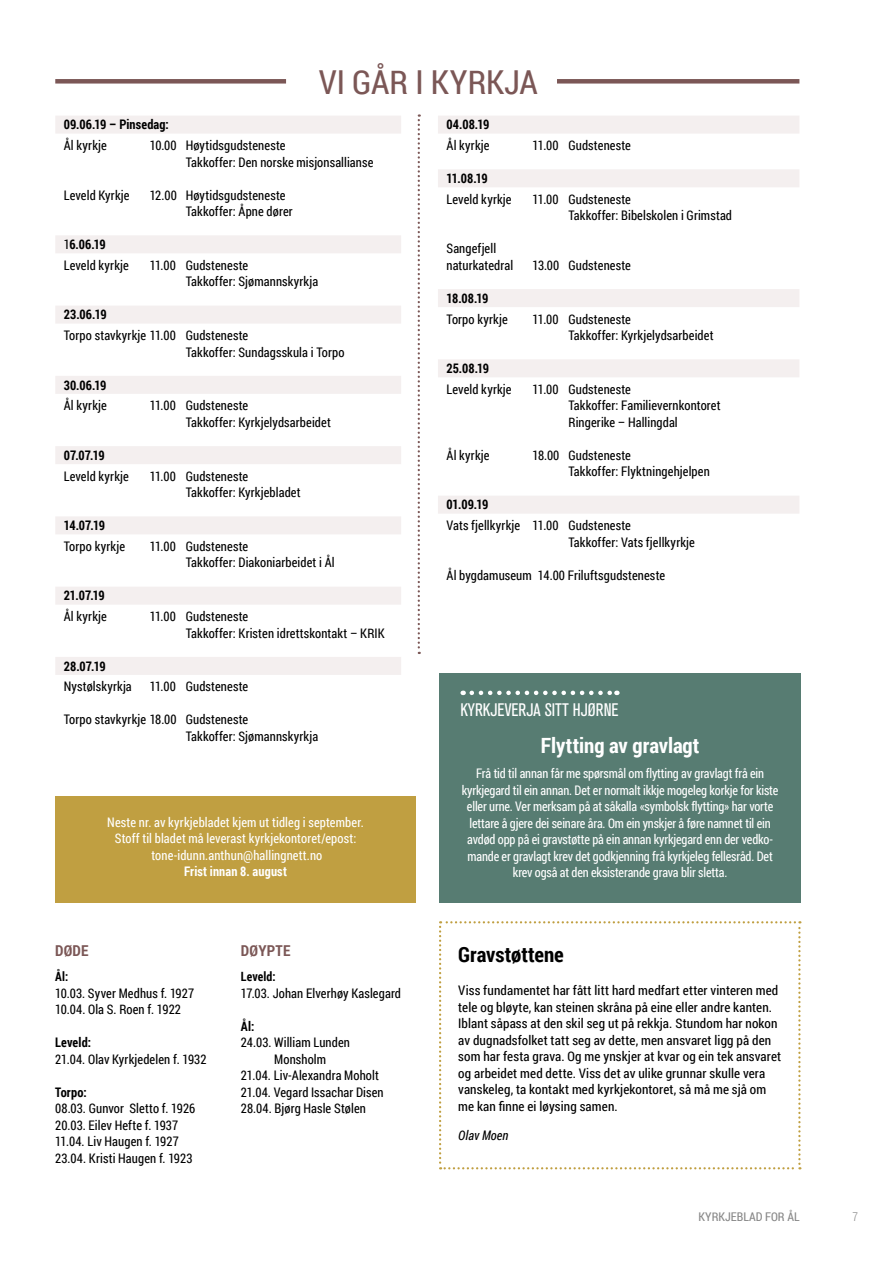
<style>
.page{position:relative;width:893px;height:1263px;background:#fff}
.page>*{position:absolute;margin:0;border:0;box-sizing:border-box;transform-origin:0 0}
.t1{font:33px "Roboto Condensed";letter-spacing:-.005em;color:#7b5756}
.t2{font:700 21px "Roboto Condensed";color:#fff}
.t3{font:700 21px "Roboto Condensed";letter-spacing:-.005em;color:#000}
.t4{font:condensed 18px "Akzidenz Grotesk BE";color:#fff}
.t5{font:700 15px "Roboto Condensed";letter-spacing:.005em;color:#7b5756}
.t6{font:13.2px/16.5px "Roboto Condensed";letter-spacing:.01em;color:#000;scale:.95 1}
.t7{font:13.2px/16.5px "Roboto Condensed";letter-spacing:-.01em;color:#fff;text-align:center;scale:.93 1}
.t8{font:13.2px/16.5px "Roboto Condensed";letter-spacing:.01em;color:#000}
.t9{font:700 13.2px "Roboto Condensed";letter-spacing:.005em;color:#000;scale:.95 1}
.t10{font:13.2px/16.5px "Roboto Condensed";letter-spacing:.01em;color:#fff;text-align:center;scale:.95 1}
.t11{font:700 13.2px "Roboto Condensed";letter-spacing:.015em;color:#fff;scale:.95 1}
.t12{font:italic 13.2px "Roboto Condensed";letter-spacing:.015em;color:#000;scale:.95 1}
.t13{font:700 12.75px "Roboto Condensed";letter-spacing:.01em;color:#000;scale:.95 1}
.t14{font:12px "Roboto Condensed";color:#878787}
.t15{font:300 12px "Roboto Condensed";color:#878787}
.s1{font-weight:700}
</style>
<div class="page">
<svg style="left:418px;top:114px;width:2px;height:540px"></svg>
<svg style="left:439px;top:921px;width:361px;height:248px"></svg>
<div style="left:55px;top:79px;width:231px;height:5px;background:#7b5756"></div>
<div style="left:557px;top:79px;width:242px;height:5px;background:#7b5756"></div>
<div style="left:439px;top:673px;width:362px;height:230px;background:#577c72"></div>
<svg style="left:472px;top:691px;width:145px;height:4px"></svg>
<div style="left:55px;top:796px;width:361px;height:107px;background:#c09f41"></div>
<div style="left:438px;top:116px;width:361px;height:18px;background:#f4efef"></div>
<div style="left:438px;top:169px;width:361px;height:18px;background:#f4efef"></div>
<div style="left:438px;top:289px;width:361px;height:18px;background:#f4efef"></div>
<div style="left:438px;top:359px;width:361px;height:18px;background:#f4efef"></div>
<div style="left:438px;top:496px;width:361px;height:18px;background:#f4efef"></div>
<div style="left:55px;top:116px;width:346px;height:18px;background:#f4efef"></div>
<div style="left:55px;top:235px;width:346px;height:18px;background:#f4efef"></div>
<div style="left:55px;top:306px;width:346px;height:18px;background:#f4efef"></div>
<div style="left:55px;top:376px;width:346px;height:18px;background:#f4efef"></div>
<div style="left:55px;top:446px;width:346px;height:18px;background:#f4efef"></div>
<div style="left:55px;top:516px;width:346px;height:18px;background:#f4efef"></div>
<div style="left:55px;top:587px;width:346px;height:18px;background:#f4efef"></div>
<div style="left:55px;top:657px;width:346px;height:18px;background:#f4efef"></div>
<h1 class="t1" style="left:319px;top:59px;width:220px">VI GÅR I KYRKJA</h1>
<p class="t9" style="left:64px;top:115px;width:112px">09.06.19 – Pinsedag:</p>
<p class="t6" style="left:64px;top:137px;width:47px">Ål kyrkje</p>
<p class="t6" style="left:186px;top:137px;width:199px;text-indent:-36px">10.00 Høytidsgudsteneste<br>Takkoffer: Den norske misjonsallianse</p>
<p class="t6" style="left:64px;top:186px;width:71px">Leveld Kyrkje</p>
<p class="t6" style="left:186px;top:186px;width:114px;text-indent:-36px">12.00 Høytidsgudsteneste<br>Takkoffer: Åpne dører</p>
<p class="t6" style="left:64px;top:234px;width:70px;line-height:20.7px">1<span class="s1">6.06.19<br></span>Leveld kyrkje</p>
<p class="t6" style="left:186px;top:256px;width:141px;text-indent:-36px">11.00 Gudsteneste<br>Takkoffer: Sjømannskyrkja</p>
<p class="t9" style="left:64px;top:305px;width:47px">23.06.19</p>
<p class="t6" style="left:186px;top:327px;width:169px;text-indent:-122px">Torpo stavkyrkje 11.00 Gudsteneste<br>Takkoffer: Sundagsskula i Torpo</p>
<p class="t9" style="left:64px;top:376px;width:46px">30.06.19</p>
<p class="t6" style="left:64px;top:397px;width:47px">Ål kyrkje</p>
<p class="t6" style="left:186px;top:397px;width:154px;text-indent:-36px">11.00 Gudsteneste<br>Takkoffer: Kyrkjelydsarbeidet</p>
<p class="t9" style="left:64px;top:446px;width:45px">07.07.19</p>
<p class="t6" style="left:64px;top:467px;width:70px">Leveld kyrkje</p>
<p class="t6" style="left:186px;top:467px;width:122px;text-indent:-36px">11.00 Gudsteneste<br>Takkoffer: Kyrkjebladet</p>
<p class="t9" style="left:64px;top:516px;width:45px">14.07.19</p>
<p class="t6" style="left:64px;top:537px;width:66px">Torpo kyrkje</p>
<p class="t6" style="left:186px;top:537px;width:158px;text-indent:-36px">11.00 Gudsteneste<br>Takkoffer: Diakoniarbeidet i Ål</p>
<p class="t9" style="left:64px;top:586px;width:45px">21.07.19</p>
<p class="t6" style="left:64px;top:608px;width:47px">Ål kyrkje</p>
<p class="t6" style="left:186px;top:608px;width:211px;text-indent:-36px">11.00 Gudsteneste<br>Takkoffer: Kristen idrettskontakt – KRIK</p>
<p class="t9" style="left:64px;top:657px;width:46px">28.07.19</p>
<p class="t6" style="left:64px;top:678px;width:73px">Nystølskyrkja</p>
<p class="t6" style="left:150px;top:678px;width:105px">11.00 Gudsteneste</p>
<p class="t6" style="left:186px;top:711px;width:141px;text-indent:-122px">Torpo stavkyrkje 18.00 Gudsteneste<br>Takkoffer: Sjømannskyrkja</p>
<p class="t10" style="left:107px;top:813px;width:272px">Neste nr. av kyrkjebladet kjem ut tidleg i september.<br>Stoff til bladet må leverast kyrkjekontoret/epost: tone-idunn.anthun@hallingnett.no</p>
<p class="t11" style="left:184px;top:862px;width:110px">Frist innan 8. august</p>
<p class="t5" style="left:55px;top:940px;width:35px">DØDE</p>
<p class="t13" style="left:55px;top:968px;width:15px">Ål:</p>
<p class="t6" style="left:55px;top:984px;width:148px">10.03. Syver Medhus f. 1927<br>10.04. Ola S. Roen f. 1922</p>
<p class="t9" style="left:55px;top:1033px;width:39px">Leveld:</p>
<p class="t6" style="left:55px;top:1050px;width:161px">21.04. Olav Kyrkjedelen f. 1932</p>
<p class="t9" style="left:55px;top:1083px;width:35px">Torpo:</p>
<p class="t6" style="left:55px;top:1100px;width:149px">08.03. Gunvor Sletto f. 1926<br>20.03. Eilev Hefte f. 1937<br>11.04. Liv Haugen f. 1927<br>23.04. Kristi Haugen f. 1923</p>
<p class="t5" style="left:241px;top:940px;width:51px">DØYPTE</p>
<p class="t13" style="left:241px;top:968px;width:38px">Leveld:</p>
<p class="t6" style="left:241px;top:984px;width:170px">17.03. Johan Elverhøy Kaslegard</p>
<p class="t9" style="left:241px;top:1017px;width:16px">Ål:</p>
<p class="t6" style="left:241px;top:1034px;width:116px">24.03. William Lunden</p>
<p class="t6" style="left:274px;top:1050px;width:56px">Monsholm</p>
<p class="t6" style="left:241px;top:1067px;width:147px">21.04. Liv-Alexandra Moholt</p>
<p class="t6" style="left:241px;top:1083px;width:152px">21.04. Vegard Issachar Disen</p>
<p class="t6" style="left:241px;top:1100px;width:133px">28.04. Bjørg Hasle Stølen</p>
<p class="t9" style="left:446px;top:115px;width:47px">04.08.19</p>
<p class="t6" style="left:446px;top:137px;width:47px">Ål kyrkje</p>
<p class="t6" style="left:532px;top:137px;width:105px">11.00 Gudsteneste</p>
<p class="t9" style="left:446px;top:169px;width:45px">11.08.19</p>
<p class="t6" style="left:446px;top:190px;width:70px">Leveld kyrkje</p>
<p class="t6" style="left:568px;top:190px;width:174px;text-indent:-36px">11.00 Gudsteneste<br>Takkoffer: Bibelskolen i Grimstad</p>
<p class="t6" style="left:446px;top:240px;width:72px">Sangefjell naturkatedral</p>
<p class="t6" style="left:532px;top:256px;width:105px">13.00 Gudsteneste</p>
<p class="t9" style="left:446px;top:289px;width:46px">18.08.19</p>
<p class="t6" style="left:446px;top:310px;width:66px">Torpo kyrkje</p>
<p class="t6" style="left:568px;top:310px;width:154px;text-indent:-36px">11.00 Gudsteneste<br>Takkoffer: Kyrkjelydsarbeidet</p>
<p class="t9" style="left:446px;top:359px;width:46px">25.08.19</p>
<p class="t6" style="left:446px;top:380px;width:70px">Leveld kyrkje</p>
<p class="t6" style="left:532px;top:380px;width:105px">11.00 Gudsteneste</p>
<p class="t6" style="left:532px;top:397px;width:200px;text-align:center">- Takkoffer: Familievernkontoret<br>Ringerike – Hallingdal</p>
<p class="t6" style="left:446px;top:446px;width:47px">Ål kyrkje</p>
<p class="t6" style="left:568px;top:446px;width:150px;text-indent:-36px">18.00 Gudsteneste<br>Takkoffer: Flyktningehjelpen</p>
<p class="t9" style="left:446px;top:495px;width:46px">01.09.19</p>
<p class="t6" style="left:568px;top:517px;width:135px;text-indent:-122px">Vats fjellkyrkje 11.00 Gudsteneste<br>Takkoffer: Vats fjellkyrkje</p>
<p class="t6" style="left:446px;top:566px;width:232px">Ål bygdamuseum 14.00 Friluftsgudsteneste</p>
<h3 class="t4" style="left:460px;top:700px;width:160px">KYRKJEVERJA SITT HJØRNE</h3>
<h2 class="t2" style="left:541px;top:731px;width:160px">Flytting av gravlagt</h2>
<p class="t7" style="left:462px;top:765px;width:342px">Frå tid til annan får me spørsmål om flytting av gravlagt frå ein kyrkjegard til ein annan. Det er normalt ikkje mogeleg korkje for kiste eller urne. Ver merksam på at såkalla «symbolsk flytting» har vorte lettare å gjere dei seinare åra. Om ein ynskjer å føre namnet til ein avdød opp på ei gravstøtte på ein annan kyrkjegard enn der vedko&shy;mande er gravlagt krev det godkjenning frå kyrkjeleg fellesråd. Det krev også at den eksisterande grava blir sletta.</p>
<h2 class="t3" style="left:458px;top:940px;width:107px">Gravstøttene</h2>
<p class="t8" style="left:458px;top:982px;width:324px">Viss fundamentet har fått litt hard medfart etter vinteren med tele og bløyte, kan steinen skråna på eine eller andre kanten.<br>Iblant såpass at den skil seg ut på rekkja. Stundom har nokon av dugnadsfolket tatt seg av dette, men ansvaret ligg på den som har festa grava. Og me ynskjer at kvar og ein tek ansvaret og arbeidet med dette. Viss det av ulike grunnar skulle vera vanskeleg, ta kontakt med kyrkjekontoret, så må me sjå om me kan finne ei løysing samen.</p>
<p class="t12" style="left:458px;top:1126px;width:54px">Olav Moen</p>
<p class="t14" style="left:699px;top:1208px;width:102px">KYRKJEBLAD FOR ÅL</p>
<p class="t15" style="left:852px;top:1208px;width:7px">7</p>
</div>
